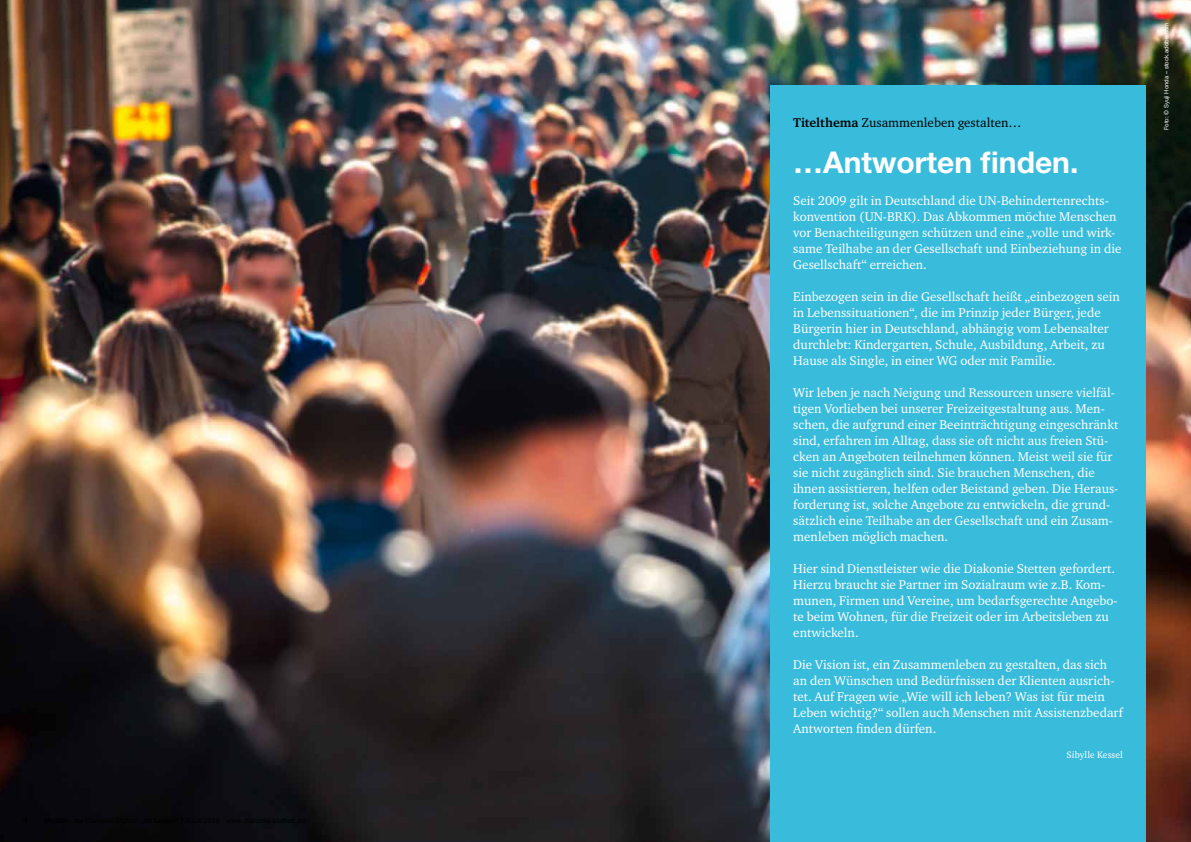
<style>
.page{position:relative;width:1191px;height:842px;background:#fff}
.page>*{position:absolute;margin:0;border:0;box-sizing:border-box;transform-origin:0 0}
.t1{font:700 30px "Helvetica Neue LT Std";color:#fff}
.t2{font:13px/16px "Charter ITC Std";color:#fff}
.t3{font:13px "Charter ITC Std";color:#000}
.t4{font:9.5px "Charter ITC Std";letter-spacing:.01em;color:#fff}
.t5{font:6px "Helvetica Neue LT Std";color:#fff}
.s1{font-weight:700}
</style>
<div class="page">
<img style="left:0;top:0;width:1191px;height:842px">
<div style="left:770px;top:85px;width:375px;height:757px;background:#39bcdc"></div>
<p class="t3" style="left:793px;top:114px;width:230px"><span class="s1">Titelthema</span> Zusammenleben gestalten…</p>
<h1 class="t1" style="left:793px;top:143px;width:287px">…Antworten finden.</h1>
<p class="t2" style="left:793px;top:192px;width:330px">Seit 2009 gilt in Deutschland die UN-Behindertenrechts&shy;konvention (UN-BRK). Das Abkommen möchte Menschen vor Benachteiligungen schützen und eine „volle und wirk&shy;same Teilhabe an der Gesellschaft und Einbeziehung in die Gesellschaft“ erreichen.</p>
<p class="t2" style="left:793px;top:288px;width:328px">Einbezogen sein in die Gesellschaft heißt „einbezogen sein in Lebenssituationen“, die im Prinzip jeder Bürger, jede Bürgerin hier in Deutschland, abhängig vom Lebensalter durchlebt: Kindergarten, Schule, Ausbildung, Arbeit, zu Hause als Single, in einer WG oder mit Familie.</p>
<p class="t2" style="left:793px;top:384px;width:327px">Wir leben je nach Neigung und Ressourcen unsere vielfäl&shy;tigen Vorlieben bei unserer Freizeitgestaltung aus. Men&shy;schen, die aufgrund einer Beeinträchtigung eingeschränkt sind, erfahren im Alltag, dass sie oft nicht aus freien Stü&shy;cken an Angeboten teilnehmen können. Meist weil sie für sie nicht zugänglich sind. Sie brauchen Menschen, die ihnen assistieren, helfen oder Beistand geben. Die Heraus&shy;forderung ist, solche Angebote zu entwickeln, die grund&shy;sätzlich eine Teilhabe an der Gesellschaft und ein Zusam&shy;menleben möglich machen.</p>
<p class="t2" style="left:793px;top:560px;width:326px">Hier sind Dienstleister wie die Diakonie Stetten gefordert.<br>Hierzu braucht sie Partner im Sozialraum wie z.B. Kom&shy;munen, Firmen und Vereine, um bedarfsgerechte Angebo&shy;te beim Wohnen, für die Freizeit oder im Arbeitsleben zu entwickeln.</p>
<p class="t2" style="left:793px;top:656px;width:331px">Die Vision ist, ein Zusammenleben zu gestalten, das sich an den Wünschen und Bedürfnissen der Klienten ausrich&shy;tet. Auf Fragen wie „Wie will ich leben? Was ist für mein Leben wichtig?“ sollen auch Menschen mit Assistenzbedarf Antworten finden dürfen.</p>
<p class="t4" style="left:1066px;top:749px;width:58px">Sibylle Kessel</p>
<p class="t5" style="left:1162px;top:130px;width:109px;rotate:-90deg">Foto: © Syuji Honda – stock.adobe.com</p>
</div>
